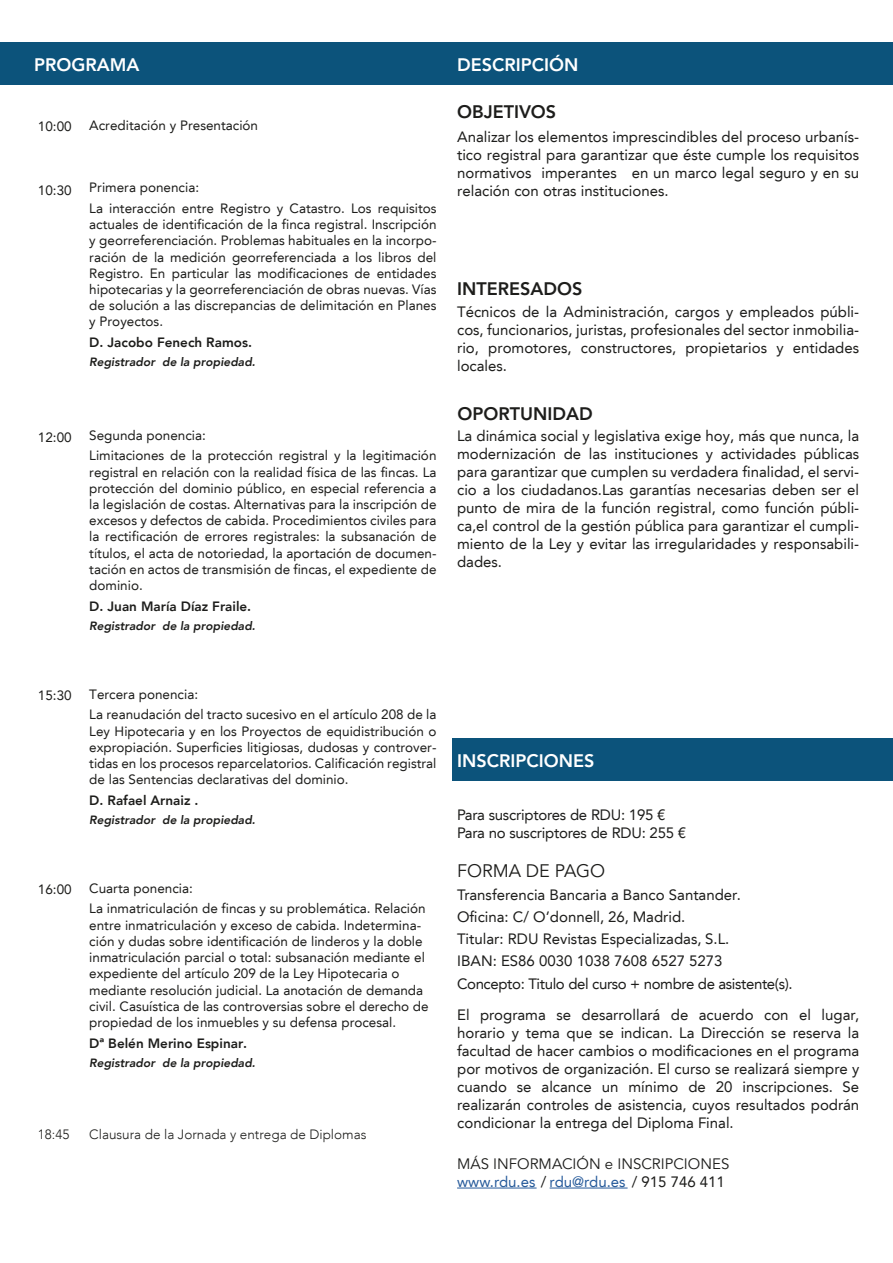
<style>
.page{position:relative;width:893px;height:1263px;background:#fff}
.page>*{position:absolute;margin:0;border:0;box-sizing:border-box;transform-origin:0 0}
.t1{font:800 18px "Avenir LT Std";color:#fff}
.t2{font:800 18px "Avenir LT Std";color:#1d1d1b}
.t3{font:18px "Avenir LT Std";color:#1d1d1b}
.t4{font:15px/18px "Avenir LT";color:#1d1d1b;text-align:justify}
.t5{font:15px "Avenir LT";color:#275b9b}
.t6{font:15px "Avenir LT Std";color:#1d1d1b}
.t7{font:13.5px/16.2px "Avenir LT";color:#1d1d1b}
.t8{font:800 13.5px "Avenir LT";color:#1d1d1b}
.t9{font:300 13.5px "Avenir LT";color:#1d1d1b}
.t10{font:italic 800 12px "Avenir LT";color:#1d1d1b}
.s1{color:#1d1d1b}
</style>
<div class="page">
<div style="left:0;top:43px;width:892px;height:42px;background:#0c537b"></div>
<div style="left:452px;top:738px;width:441px;height:43px;background:#0c537b"></div>
<hr style="left:457px;top:1188px;width:80px;height:1px;background:#275b9b">
<hr style="left:550px;top:1188px;width:78px;height:1px;background:#275b9b">
<h1 class="t1" style="left:34px;top:54px;width:107px">PROGRAMA</h1>
<h1 class="t1" style="left:457px;top:54px;width:123px">DESCRIPCIÓN</h1>
<p class="t7" style="left:38px;top:118px;width:35px">10:00</p>
<p class="t7" style="left:89px;top:117px;width:170px">Acreditación y Presentación</p>
<p class="t7" style="left:38px;top:182px;width:35px">10:30</p>
<p class="t7" style="left:89px;top:177px;width:349px;line-height:20.7px">Primera ponencia:<br>La interacción entre Registro y Catastro. Los requisitos</p>
<p class="t7" style="left:89px;top:216px;width:349px;text-align:justify">actuales de identificación de la finca registral. Inscripción y georreferenciación. Problemas habituales en la incorpo&shy;ración de la medición georreferenciada a los libros del Registro. En particular las modificaciones de entidades hipotecarias y la georreferenciación de obras nuevas. Vías de solución a las discrepancias de delimitación en Planes y Proyectos.</p>
<p class="t8" style="left:89px;top:334px;width:164px">D. Jacobo Fenech Ramos.</p>
<p class="t10" style="left:89px;top:355px;width:168px">Registrador de la propiedad.</p>
<p class="t7" style="left:38px;top:429px;width:35px">12:00</p>
<p class="t7" style="left:89px;top:425px;width:349px;line-height:20.7px">Segunda ponencia:<br>Limitaciones de la protección registral y la legitimación</p>
<p class="t7" style="left:89px;top:464px;width:349px;text-align:justify">registral en relación con la realidad física de las fincas. La protección del dominio público, en especial referencia a la legislación de costas. Alternativas para la inscripción de excesos y defectos de cabida. Procedimientos civiles para la rectificación de errores registrales: la subsanación de títulos, el acta de notoriedad, la aportación de documen&shy;tación en actos de transmisión de fincas, el expediente de dominio.</p>
<p class="t8" style="left:89px;top:598px;width:164px">D. Juan María Díaz Fraile.</p>
<p class="t10" style="left:89px;top:618px;width:168px">Registrador de la propiedad.</p>
<h1 class="t2" style="left:457px;top:101px;width:101px">OBJETIVOS</h1>
<p class="t4" style="left:457px;top:128px;width:404px">Analizar los elementos imprescindibles del proceso urbanís&shy;tico registral para garantizar que éste cumple los requisitos normativos imperantes en un marco legal seguro y en su relación con otras instituciones.</p>
<h1 class="t2" style="left:457px;top:278px;width:127px">INTERESADOS</h1>
<p class="t4" style="left:457px;top:303px;width:404px">Técnicos de la Administración, cargos y empleados públi&shy;cos, funcionarios, juristas, profesionales del sector inmobilia&shy;rio, promotores, constructores, propietarios y entidades locales.</p>
<h1 class="t2" style="left:457px;top:403px;width:137px">OPORTUNIDAD</h1>
<p class="t4" style="left:457px;top:427px;width:404px">La dinámica social y legislativa exige hoy, más que nunca, la modernización de las instituciones y actividades públicas para garantizar que cumplen su verdadera finalidad, el servi&shy;cio a los ciudadanos.Las garantías necesarias deben ser el punto de mira de la función registral, como función públi&shy;ca,el control de la gestión pública para garantizar el cumpli&shy;miento de la Ley y evitar las irregularidades y responsabili&shy;dades.</p>
<p class="t7" style="left:38px;top:687px;width:35px">15:30</p>
<p class="t7" style="left:89px;top:684px;width:349px;line-height:20.7px">Tercera ponencia:<br>La reanudación del tracto sucesivo en el artículo 208 de la</p>
<p class="t7" style="left:89px;top:723px;width:349px;text-align:justify">Ley Hipotecaria y en los Proyectos de equidistribución o expropiación. Superficies litigiosas, dudosas y controver&shy;tidas en los procesos reparcelatorios. Calificación registral de las Sentencias declarativas del dominio.</p>
<p class="t8" style="left:89px;top:792px;width:111px">D. Rafael Arnaiz .</p>
<p class="t10" style="left:89px;top:812px;width:168px">Registrador de la propiedad.</p>
<p class="t7" style="left:38px;top:881px;width:35px">16:00</p>
<p class="t7" style="left:89px;top:878px;width:338px;line-height:20.7px">Cuarta ponencia:<br>La inmatriculación de fincas y su problemática. Relación</p>
<p class="t7" style="left:89px;top:917px;width:341px">entre inmatriculación y exceso de cabida. Indetermina&shy;ción y dudas sobre identificación de linderos y la doble inmatriculación parcial o total: subsanación mediante el expediente del artículo 209 de la Ley Hipotecaria o mediante resolución judicial. La anotación de demanda civil. Casuística de las controversias sobre el derecho de propiedad de los inmuebles y su defensa procesal.</p>
<p class="t8" style="left:89px;top:1035px;width:159px">Dª Belén Merino Espinar.</p>
<p class="t10" style="left:89px;top:1055px;width:168px">Registrador de la propiedad.</p>
<p class="t9" style="left:38px;top:1126px;width:33px">18:45</p>
<p class="t9" style="left:89px;top:1126px;width:279px">Clausura de la Jornada y entrega de Diplomas</p>
<h1 class="t1" style="left:457px;top:750px;width:139px">INSCRIPCIONES</h1>
<p class="t4" style="left:457px;top:805px;width:231px">Para suscriptores de RDU: 195 €<br>Para no suscriptores de RDU: 255 €</p>
<h1 class="t3" style="left:457px;top:861px;width:150px">FORMA DE PAGO</h1>
<p class="t4" style="left:457px;top:883px;width:337px;line-height:22.2px;text-align:left">Transferencia Bancaria a Banco Santander.<br>Oficina: C/ O’donnell, 26, Madrid.<br>Titular: RDU Revistas Especializadas, S.L.<br>IBAN: ES86 0030 1038 7608 6527 5273<br>Concepto: Titulo del curso + nombre de asistente(s).</p>
<p class="t4" style="left:457px;top:1006px;width:404px">El programa se desarrollará de acuerdo con el lugar, horario y tema que se indican. La Dirección se reserva la facultad de hacer cambios o modificaciones en el programa por motivos de organización. El curso se realizará siempre y cuando se alcance un mínimo de 20 inscripciones. Se realizarán controles de asistencia, cuyos resultados podrán condicionar la entrega del Diploma Final.</p>
<p class="t6" style="left:457px;top:1155px;width:274px">MÁS INFORMACIÓN e INSCRIPCIONES</p>
<p class="t5" style="left:457px;top:1172px;width:269px">www.rdu.es <span class="s1">/</span> rdu@rdu.es <span class="s1">/ 915 746 411</span></p>
</div>
